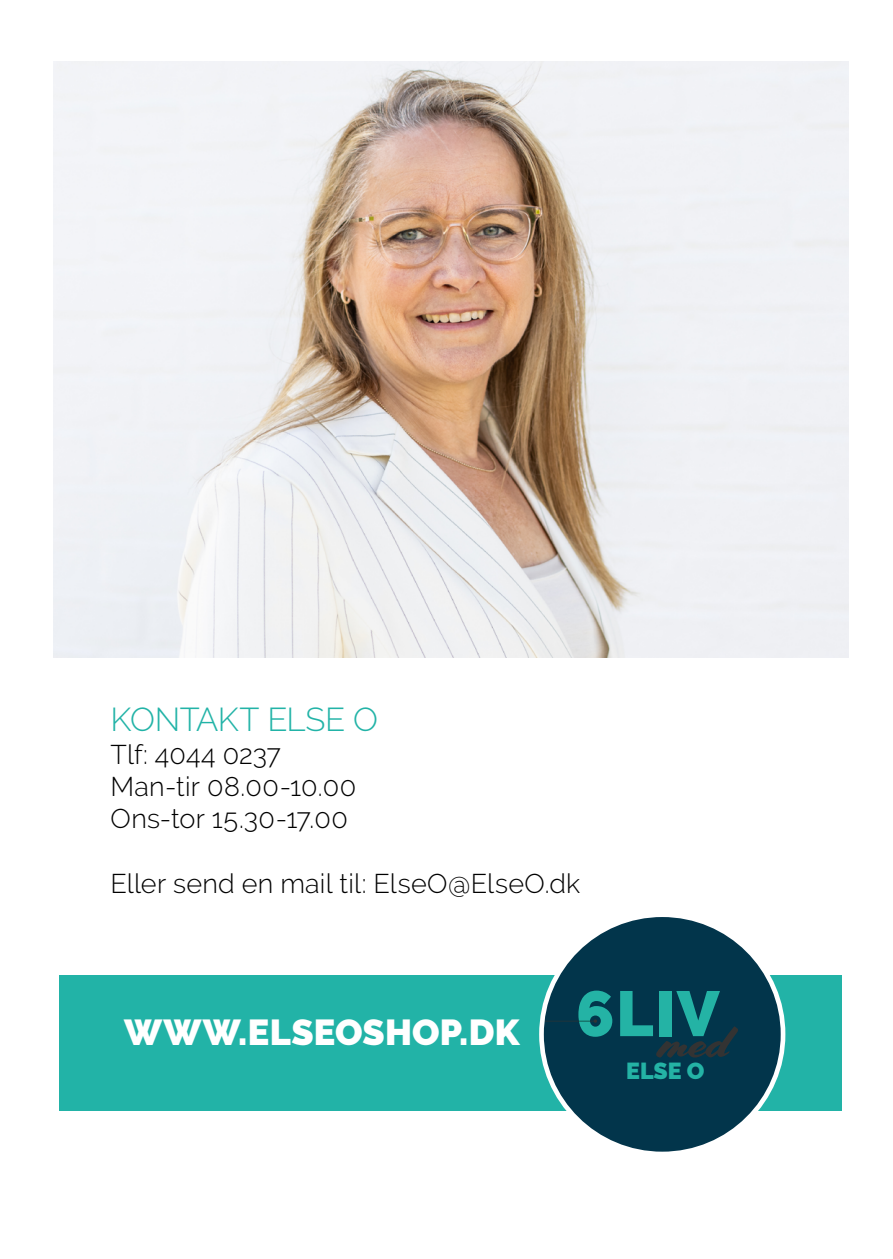
<style>
.page{position:relative;width:893px;height:1259px;background:#fff}
.page>*{position:absolute;margin:0;border:0;box-sizing:border-box;transform-origin:0 0}
.t1{font:900 36px "Raleway";letter-spacing:.005em;color:#fff}
.t2{font:300 33px "Raleway";letter-spacing:-.015em;color:#22b3a7}
.t3{font:300 27px/32.4px "Raleway";letter-spacing:.01em;color:#000}
.t4{font:900 23.1px "Raleway";color:#24b3a5}
</style>
<div class="page">
<div style="left:60px;top:975px;width:782px;height:135px;background:#22b3a7"></div>
<div style="left:541px;top:914px;width:242px;height:240px;background:#02354b;border-radius:50%"></div>
<svg style="left:545px;top:990px;width:67px;height:46px"></svg>
<svg style="left:620px;top:991px;width:118px;height:66px"></svg>
<div style="left:539px;top:912px;width:246px;height:244px;border:5px solid #fff;border-radius:50%"></div>
<img style="left:53px;top:62px;width:795px;height:595px">
<p class="t2" style="left:111px;top:700px;width:269px">KONTAKT ELSE O</p>
<p class="t3" style="left:111px;top:737px;width:247px">Tlf: 4044 0237<br>Man-tir 08.00-10.00<br>Ons-tor 15.30-17.00</p>
<p class="t3" style="left:111px;top:867px;width:471px">Eller send en mail til: ElseO@ElseO.dk</p>
<h1 class="t1" style="left:124px;top:1011px;width:397px">WWW.ELSEOSHOP.DK</h1>
<p class="t4" style="left:626px;top:1057px;width:80px">ELSE O</p>
</div>
